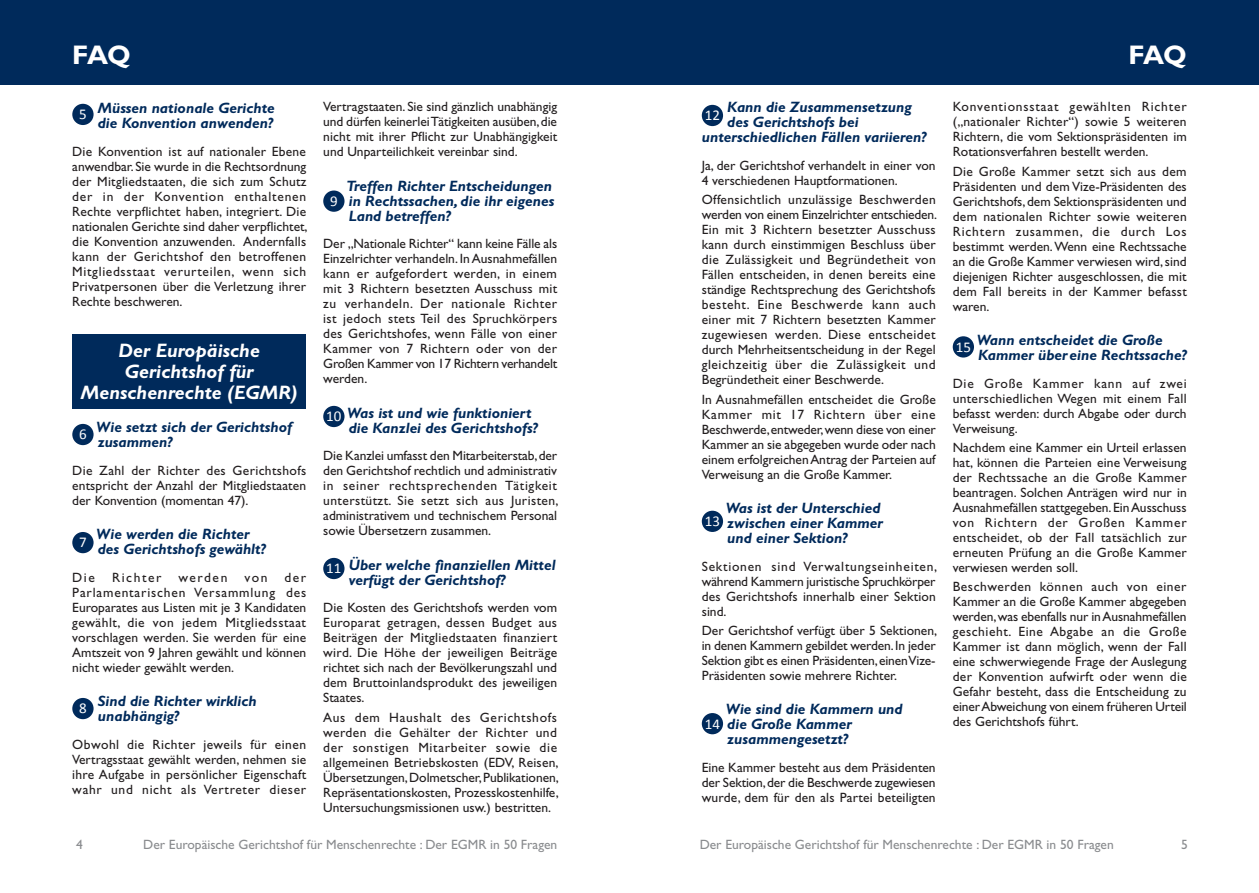
<style>
.page{position:relative;width:1259px;height:893px;background:#fff}
.page>*{position:absolute;margin:0;border:0;box-sizing:border-box;transform-origin:0 0}
.t1{font:700 27px "Gill Sans Std";letter-spacing:-.05em;color:#fff}
.t2{font:italic 700 19.5px/21px "Gill Sans Std";color:#fff;text-align:center}
.FAQ_-_Question{font:italic 700 15px/15px "Gill Sans Std";color:#002a5b}
.t3{font:15px "Calibri";color:#fff}
.FAQ_-_Texte{font:13.5px/15px "Gill Sans Std";color:#231f20;text-align:justify}
.Textes_bas_de_page_g{font:13.5px "Gill Sans Std";color:#8a8c8f}
.FAQ_-_Texte-2{font:13.5px "Gill Sans Std";letter-spacing:.115em;color:#231f20}
</style>
<div class="page">
<div style="left:0;top:0;width:1259px;height:85px;background:#002a5b"></div>
<div style="left:72px;top:104px;width:22px;height:21px;background:#002a5b;border-radius:50%"></div>
<div style="left:72px;top:334px;width:234px;height:75px;background:#002a5b"></div>
<div style="left:72px;top:424px;width:22px;height:21px;background:#002a5b;border-radius:50%"></div>
<div style="left:72px;top:532px;width:22px;height:21px;background:#002a5b;border-radius:50%"></div>
<div style="left:72px;top:698px;width:22px;height:21px;background:#002a5b;border-radius:50%"></div>
<div style="left:323px;top:191px;width:21px;height:21px;background:#002a5b;border-radius:50%"></div>
<div style="left:323px;top:406px;width:21px;height:21px;background:#002a5b;border-radius:50%"></div>
<div style="left:323px;top:558px;width:21px;height:21px;background:#002a5b;border-radius:50%"></div>
<div style="left:702px;top:105px;width:21px;height:21px;background:#002a5b;border-radius:50%"></div>
<div style="left:702px;top:511px;width:21px;height:21px;background:#002a5b;border-radius:50%"></div>
<div style="left:702px;top:713px;width:21px;height:21px;background:#002a5b;border-radius:50%"></div>
<div style="left:952px;top:336px;width:22px;height:22px;background:#002a5b;border-radius:50%"></div>
<h1 class="t1" style="left:72px;top:39px;width:60px">FAQ</h1>
<h1 class="t1" style="left:1128px;top:39px;width:60px">FAQ</h1>
<p class="t3" style="left:79px;top:105px;width:9px">5</p>
<p class="FAQ_-_Question" style="left:98px;top:101px;width:179px">Müssen nationale Gerichte die Konvention anwenden?</p>
<p class="FAQ_-_Texte" style="left:72px;top:144px;width:237px">Die Konvention ist auf nationaler Ebene anwendbar. Sie wurde in die Rechtsordnung der Mitgliedstaaten, die sich zum Schutz der in der Konvention enthaltenen Rechte verpflichtet haben, integriert. Die nationalen Gerichte sind daher verpflichtet, die Konvention anzuwenden. Andernfalls kann der Gerichtshof den betroffenen Mitgliedsstaat verurteilen, wenn sich Privatpersonen über die Verletzung ihrer Rechte beschweren.</p>
<p class="t2" style="left:81px;top:340px;width:218px">Der Europäische<br>Gerichtshof für<br>Menschenrechte (EGMR)</p>
<p class="t3" style="left:79px;top:425px;width:9px">6</p>
<p class="FAQ_-_Question" style="left:96px;top:420px;width:197px">Wie setzt sich der Gerichtshof zusammen?</p>
<p class="FAQ_-_Texte" style="left:72px;top:463px;width:235px">Die Zahl der Richter des Gerichtshofs entspricht der Anzahl der Mitgliedstaaten der Konvention (momentan 47).</p>
<p class="t3" style="left:79px;top:533px;width:9px">7</p>
<p class="FAQ_-_Question" style="left:96px;top:527px;width:171px">Wie werden die Richter des Gerichtshofs gewählt?</p>
<p class="FAQ_-_Texte" style="left:72px;top:570px;width:24px">Die</p>
<p class="FAQ_-_Texte-2" style="left:112px;top:570px;width:51px">Richter</p>
<p class="FAQ_-_Texte" style="left:178px;top:570px;width:50px">werden</p>
<p class="FAQ_-_Texte" style="left:244px;top:570px;width:24px">von</p>
<p class="FAQ_-_Texte" style="left:72px;top:570px;width:235px;text-indent:212px">der Parlamentarischen Versammlung des Europarates aus Listen mit je 3 Kandidaten gewählt, die von jedem Mitgliedsstaat vorschlagen werden. Sie werden für eine Amtszeit von 9 Jahren gewählt und können nicht wieder gewählt werden.</p>
<p class="t3" style="left:79px;top:699px;width:9px">8</p>
<p class="FAQ_-_Question" style="left:98px;top:694px;width:160px">Sind die Richter wirklich unabhängig?</p>
<p class="FAQ_-_Texte" style="left:72px;top:737px;width:235px">Obwohl die Richter jeweils für einen Vertragsstaat gewählt werden, nehmen sie ihre Aufgabe in persönlicher Eigenschaft wahr und nicht als Vertreter dieser</p>
<p class="FAQ_-_Texte" style="left:323px;top:99px;width:235px">Vertragstaaten. Sie sind gänzlich unabhängig und dürfen keinerlei Tätigkeiten ausüben, die nicht mit ihrer Pflicht zur Unabhängigkeit und Unparteilichkeit vereinbar sind.</p>
<p class="t3" style="left:330px;top:192px;width:9px">9</p>
<p class="FAQ_-_Question" style="left:346px;top:178px;width:209px">Treffen Richter Entscheidungen in Rechtssachen, die ihr eigenes<br>Land betreffen?</p>
<p class="FAQ_-_Texte" style="left:323px;top:236px;width:236px">Der „Nationale Richter“ kann keine Fälle als Einzelrichter verhandeln. In Ausnahmefällen kann er aufgefordert werden, in einem mit 3 Richtern besetzten Ausschuss mit zu verhandeln. Der nationale Richter ist jedoch stets Teil des Spruchkörpers des Gerichtshofes, wenn Fälle von einer Kammer von 7 Richtern oder von der Großen Kammer von 17 Richtern verhandelt werden.</p>
<p class="t3" style="left:326px;top:407px;width:17px">10</p>
<p class="FAQ_-_Question" style="left:347px;top:405px;width:192px">Was ist und wie funktioniert die Kanzlei des Gerichtshofs?</p>
<p class="FAQ_-_Texte" style="left:323px;top:448px;width:237px">Die Kanzlei umfasst den Mitarbeiterstab, der den Gerichtshof rechtlich und administrativ in seiner rechtsprechenden Tätigkeit unterstützt. Sie setzt sich aus Juristen, administrativem und technischem Personal sowie Übersetzern zusammen.</p>
<p class="t3" style="left:326px;top:559px;width:17px">11</p>
<p class="FAQ_-_Question" style="left:349px;top:557px;width:208px">Über welche finanziellen Mittel verfügt der Gerichtshof?</p>
<p class="FAQ_-_Texte" style="left:323px;top:600px;width:236px">Die Kosten des Gerichtshofs werden vom Europarat getragen, dessen Budget aus Beiträgen der Mitgliedstaaten finanziert wird. Die Höhe der jeweiligen Beiträge richtet sich nach der Bevölkerungszahl und dem Bruttoinlandsprodukt des jeweiligen Staates.</p>
<p class="FAQ_-_Texte" style="left:323px;top:710px;width:237px;text-align:left">Aus dem Haushalt des Gerichtshofs werden die Gehälter der Richter und der sonstigen Mitarbeiter sowie die allgemeinen Betriebskosten (EDV, Reisen, Übersetzungen, Dolmetscher, Publikationen, Repräsentationskosten, Prozesskostenhilfe, Untersuchungsmissionen usw.) bestritten.</p>
<p class="t3" style="left:705px;top:106px;width:17px">12</p>
<p class="FAQ_-_Question" style="left:727px;top:100px;width:186px">Kann die Zusammensetzung</p>
<p class="FAQ_-_Question" style="left:727px;top:115px;width:133px">des Gerichtshofs bei</p>
<p class="FAQ_-_Question" style="left:702px;top:130px;width:226px">unterschiedlichen Fällen variieren?</p>
<p class="FAQ_-_Texte" style="left:702px;top:158px;width:235px">Ja, der Gerichtshof verhandelt in einer von<br>4 verschiedenen Hauptformationen.</p>
<p class="FAQ_-_Texte" style="left:702px;top:192px;width:237px">Offensichtlich unzulässige Beschwerden werden von einem Einzelrichter entschieden.<br>Ein mit 3 Richtern besetzter Ausschuss kann durch einstimmigen Beschluss über die Zulässigkeit und Begründetheit von Fällen entscheiden, in denen bereits eine ständige Rechtsprechung des Gerichtshofs besteht. Eine Beschwerde kann auch einer mit 7 Richtern besetzten Kammer zugewiesen werden. Diese entscheidet durch Mehrheitsentscheidung in der Regel gleichzeitig über die Zulässigkeit und Begründetheit einer Beschwerde.</p>
<p class="FAQ_-_Texte" style="left:702px;top:392px;width:236px">In Ausnahmefällen entscheidet die Große Kammer mit 17 Richtern über eine Beschwerde, entweder, wenn diese von einer Kammer an sie abgegeben wurde oder nach einem erfolgreichen Antrag der Parteien auf Verweisung an die Große Kammer.</p>
<p class="t3" style="left:705px;top:512px;width:17px">13</p>
<p class="FAQ_-_Question" style="left:726px;top:500px;width:159px">Was ist der Unterschied zwischen einer Kammer und einer Sektion?</p>
<p class="FAQ_-_Texte" style="left:702px;top:559px;width:237px;text-align:left">Sektionen sind Verwaltungseinheiten, während Kammern juristische Spruchkörper des Gerichtshofs innerhalb einer Sektion sind.</p>
<p class="FAQ_-_Texte" style="left:702px;top:623px;width:237px">Der Gerichtshof verfügt über 5 Sektionen, in denen Kammern gebildet werden. In jeder Sektion gibt es einen Präsidenten, einen Vize-Präsidenten sowie mehrere Richter.</p>
<p class="t3" style="left:705px;top:714px;width:17px">14</p>
<p class="FAQ_-_Question" style="left:726px;top:702px;width:178px">Wie sind die Kammern und die Große Kammer zusammengesetzt?</p>
<p class="FAQ_-_Texte" style="left:702px;top:760px;width:235px">Eine Kammer besteht aus dem Präsidenten der Sektion, der die Beschwerde zugewiesen wurde, dem für den als Partei beteiligten</p>
<p class="FAQ_-_Texte" style="left:952px;top:99px;width:235px">Konventionsstaat gewählten Richter („nationaler Richter“) sowie 5 weiteren Richtern, die vom Sektionspräsidenten im Rotationsverfahren bestellt werden.</p>
<p class="FAQ_-_Texte" style="left:952px;top:164px;width:236px">Die Große Kammer setzt sich aus dem Präsidenten und dem Vize-Präsidenten des Gerichtshofs, dem Sektionspräsidenten und dem nationalen Richter sowie weiteren Richtern zusammen, die durch Los bestimmt werden. Wenn eine Rechtssache an die Große Kammer verwiesen wird, sind diejenigen Richter ausgeschlossen, die mit dem Fall bereits in der Kammer befasst waren.</p>
<p class="t3" style="left:955px;top:337px;width:17px">15</p>
<p class="FAQ_-_Question" style="left:976px;top:332px;width:211px">Wann entscheidet die Große<br>Kammer übereine Rechtssache?</p>
<p class="FAQ_-_Texte" style="left:952px;top:376px;width:235px">Die Große Kammer kann auf zwei unterschiedlichen Wegen mit einem Fall befasst werden: durch Abgabe oder durch Verweisung.</p>
<p class="FAQ_-_Texte" style="left:952px;top:440px;width:235px">Nachdem eine Kammer ein Urteil erlassen hat, können die Parteien eine Verweisung der Rechtssache an die Große Kammer beantragen. Solchen Anträgen wird nur in Ausnahmefällen stattgegeben. Ein Ausschuss von Richtern der Großen Kammer entscheidet, ob der Fall tatsächlich zur erneuten Prüfung an die Große Kammer verwiesen werden soll.</p>
<p class="FAQ_-_Texte" style="left:952px;top:579px;width:235px">Beschwerden können auch von einer Kammer an die Große Kammer abgegeben werden, was ebenfalls nur in Ausnahmefällen geschieht. Eine Abgabe an die Große Kammer ist dann möglich, wenn der Fall eine schwerwiegende Frage der Auslegung der Konvention aufwirft oder wenn die Gefahr besteht, dass die Entscheidung zu einer Abweichung von einem früheren Urteil des Gerichtshofs führt.</p>
<p class="Textes_bas_de_page_g" style="left:76px;top:836px;width:8px">4</p>
<p class="Textes_bas_de_page_g" style="left:143px;top:836px;width:416px">Der Europäische Gerichtshof für Menschenrechte : Der EGMR in 50 Fragen</p>
<p class="Textes_bas_de_page_g" style="left:699px;top:836px;width:416px">Der Europäische Gerichtshof für Menschenrechte : Der EGMR in 50 Fragen</p>
<p class="Textes_bas_de_page_g" style="left:1181px;top:836px;width:8px">5</p>
</div>
